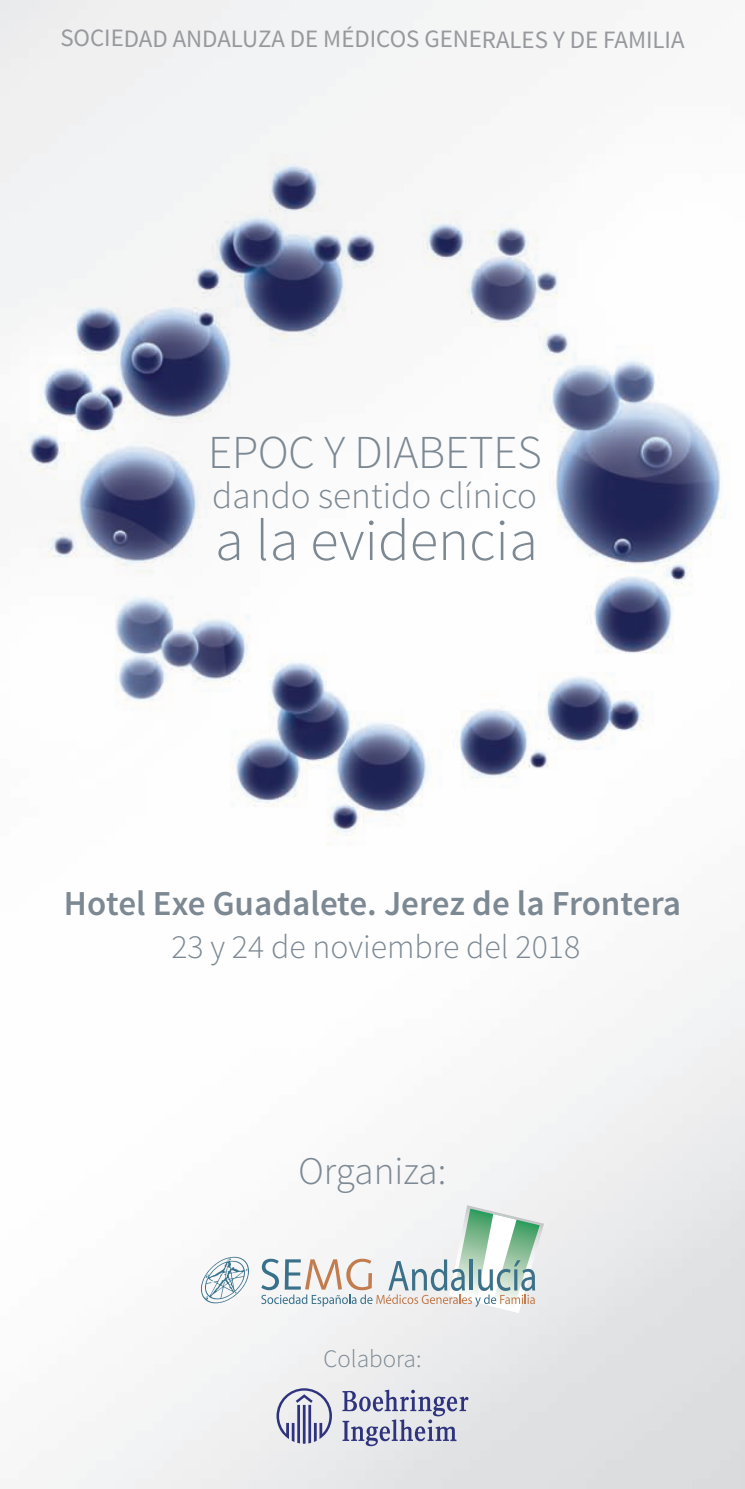
<style>
.page{position:relative;width:745px;height:1489px;background:#fff}
.page>*{position:absolute;margin:0;border:0;box-sizing:border-box;transform-origin:0 0}
.t1{font:300 58.5px "Source Sans Pro";color:#7c8892}
.t2{font:300 47.25px "Source Sans Pro";color:#7c8892}
.t3{font:300 39px "Source Sans Pro";color:#7c8892}
.t4{font:300 37.25px "Source Sans Pro";color:#7c8892}
.t5{font:600 35px "Source Sans Pro";color:#7c8892}
.t6{font:300 33.75px "Source Sans Pro";color:#7c8892}
.t7{font:25px "Source Sans Pro";letter-spacing:-.005em;color:#97999d}
.t8{font:300 25px "Source Sans Pro";color:#7c8892}
</style>
<div class="page">
<img style="left:0;top:0;width:744px;height:1488px">
<svg style="left:276px;top:1388px;width:56px;height:55px"></svg>
<svg style="left:342px;top:1389px;width:126px;height:56px"></svg>
<svg style="left:201px;top:1256px;width:48px;height:47px"></svg>
<svg style="left:261px;top:1205px;width:282px;height:108px"></svg>
<p class="t7" style="left:60px;top:23px;width:625px">SOCIEDAD ANDALUZA DE MÉDICOS GENERALES Y DE FAMILIA</p>
<h2 class="t2" style="left:208px;top:424px;width:335px">EPOC Y DIABETES</h2>
<h3 class="t4" style="left:212px;top:472px;width:326px">dando sentido clínico</h3>
<h1 class="t1" style="left:214px;top:505px;width:324px">a la evidencia</h1>
<h3 class="t5" style="left:64px;top:880px;width:618px">Hotel Exe Guadalete. Jerez de la Frontera</h3>
<h3 class="t6" style="left:171px;top:925px;width:410px">23 y 24 de noviembre del 2018</h3>
<h3 class="t3" style="left:298px;top:1147px;width:149px">Organiza:</h3>
<p class="t8" style="left:323px;top:1342px;width:99px">Colabora:</p>
</div>
